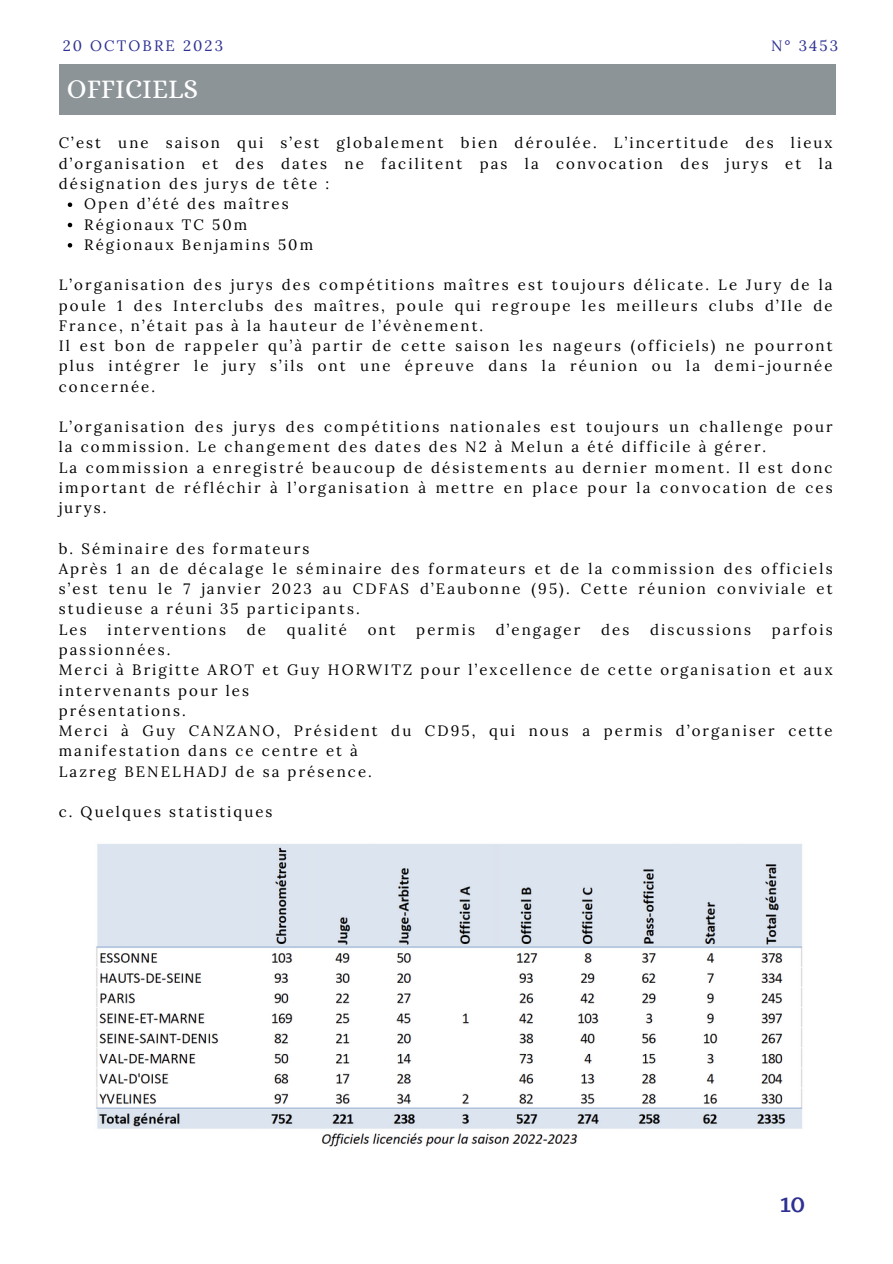
<style>
.page{position:relative;width:893px;height:1264px;background:#fff}
.page>*{position:absolute;margin:0;border:0;box-sizing:border-box;transform-origin:0 0}
.t1{font:27px "Alice";color:#fff}
.t2{font:27px "Trocchi";color:#2e3192}
.t3{font:15px/20.2px "Lora";letter-spacing:.14em;color:#000;text-align:justify}
.t4{font:15px "Lora";letter-spacing:.14em;color:#2e3192}
</style>
<div class="page">
<div style="left:59px;top:64px;width:776px;height:51px;background:#8c9497"></div>
<svg style="left:68px;top:202px;width:4px;height:5px"></svg>
<svg style="left:68px;top:223px;width:4px;height:4px"></svg>
<svg style="left:68px;top:243px;width:4px;height:4px"></svg>
<img style="left:96px;top:844px;width:707px;height:303px">
<p class="t4" style="left:63px;top:36px;width:162px">20 OCTOBRE 2023</p>
<p class="t4" style="left:771px;top:36px;width:69px">N° 3453</p>
<p class="t1" style="left:67px;top:73px;width:133px">OFFICIELS</p>
<p class="t3" style="left:59px;top:133px;width:775px">C’est une saison qui s’est globalement bien déroulée. L’incertitude des lieux d’organisation et des dates ne facilitent pas la convocation des jurys et la désignation des jurys de tête :</p>
<p class="t3" style="left:84px;top:194px;width:206px">Open d’été des maîtres</p>
<p class="t3" style="left:84px;top:214px;width:164px">Régionaux TC 50m</p>
<p class="t3" style="left:84px;top:234px;width:230px">Régionaux Benjamins 50m</p>
<p class="t3" style="left:59px;top:275px;width:775px">L’organisation des jurys des compétitions maîtres est toujours délicate. Le Jury de la poule 1 des Interclubs des maîtres, poule qui regroupe les meilleurs clubs d’Ile de France, n’était pas à la hauteur de l’évènement.</p>
<p class="t3" style="left:59px;top:335px;width:775px">Il est bon de rappeler qu’à partir de cette saison les nageurs (officiels) ne pourront plus intégrer le jury s’ils ont une épreuve dans la réunion ou la demi-journée concernée.</p>
<p class="t3" style="left:59px;top:416px;width:775px">L’organisation des jurys des compétitions nationales est toujours un challenge pour la commission. Le changement des dates des N2 à Melun a été difficile à gérer.</p>
<p class="t3" style="left:59px;top:457px;width:775px">La commission a enregistré beaucoup de désistements au dernier moment. Il est donc important de réfléchir à l’organisation à mettre en place pour la convocation de ces jurys.</p>
<p class="t3" style="left:59px;top:538px;width:252px">b. Séminaire des formateurs</p>
<p class="t3" style="left:59px;top:558px;width:775px">Après 1 an de décalage le séminaire des formateurs et de la commission des officiels s’est tenu le 7 janvier 2023 au CDFAS d’Eaubonne (95). Cette réunion conviviale et studieuse a réuni 35 participants.</p>
<p class="t3" style="left:59px;top:619px;width:29px">Les</p>
<p class="t3" style="left:107px;top:619px;width:120px">interventions</p>
<p class="t3" style="left:247px;top:619px;width:21px">de</p>
<p class="t3" style="left:287px;top:619px;width:62px">qualité</p>
<p class="t3" style="left:367px;top:619px;width:29px">ont</p>
<p class="t3" style="left:416px;top:619px;width:60px">permis</p>
<p class="t3" style="left:495px;top:619px;width:86px">d’engager</p>
<p class="t3" style="left:601px;top:619px;width:30px">des</p>
<p class="t3" style="left:650px;top:619px;width:102px">discussions</p>
<p class="t3" style="left:771px;top:619px;width:62px">parfois</p>
<p class="t3" style="left:59px;top:639px;width:113px">passionnées.</p>
<p class="t3" style="left:59px;top:659px;width:775px">Merci à Brigitte AROT et Guy HORWITZ pour l’excellence de cette organisation et aux intervenants pour les</p>
<p class="t3" style="left:59px;top:700px;width:129px">présentations.</p>
<p class="t3" style="left:59px;top:720px;width:775px">Merci à Guy CANZANO, Président du CD95, qui nous a permis d’organiser cette manifestation dans ce centre et à</p>
<p class="t3" style="left:59px;top:761px;width:315px">Lazreg BENELHADJ de sa présence.</p>
<p class="t3" style="left:59px;top:801px;width:215px">c. Quelques statistiques</p>
<p class="t2" style="left:779px;top:1184px;width:27px">10</p>
</div>
